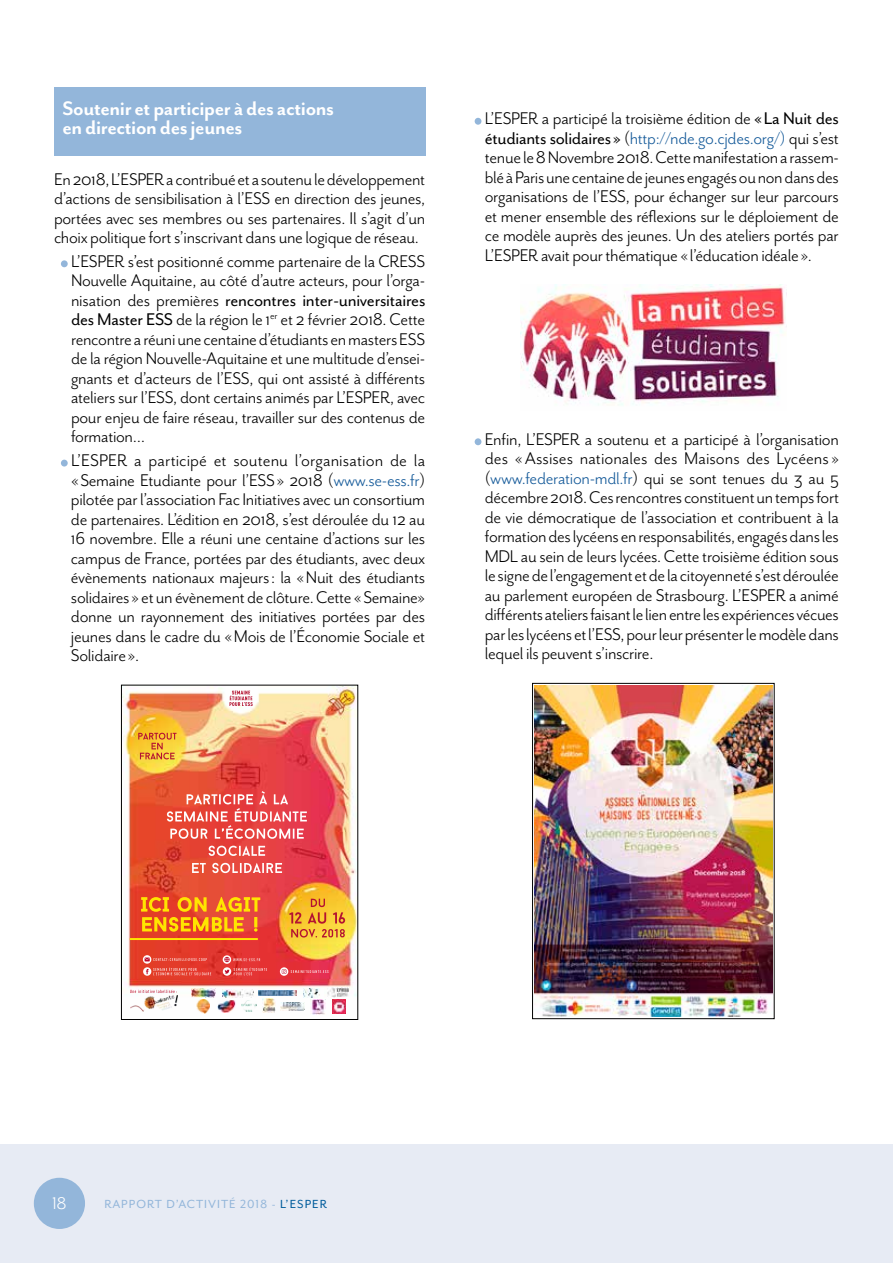
<style>
.page{position:relative;width:893px;height:1263px;background:#fff}
.page>*{position:absolute;margin:0;border:0;box-sizing:border-box;transform-origin:0 0}
.t1{font:700 22.5px/19.5px "Mr Eaves San OT";letter-spacing:-.015em;color:#fff}
.t2{font:19.5px/19.5px "Mr Eaves San OT";letter-spacing:-.015em;color:#000;text-align:justify}
.t3{font:19.5px "Mr Eaves San OT";color:#fff}
.t4{font:13.5px "Mr Eaves San OT";letter-spacing:.075em;color:#93b6da}
.s1{font-size:52.5px;color:#93b6da}
.s2{font-style:inherit}
.s3{color:#165b9a}
.s4{color:#005c9c}
</style>
<div class="page">
<div style="left:0;top:1144px;width:893px;height:119px;background:#e7ebf4"></div>
<div style="left:34px;top:1178px;width:51px;height:51px;background:#93b6da;border-radius:50%"></div>
<div style="left:54px;top:87px;width:371px;height:68px;background:#93b6da"></div>
<img style="left:123px;top:687px;width:233px;height:328px">
<img style="left:130px;top:995px;width:47px;height:16px">
<img style="left:217px;top:1000px;width:18px;height:12px">
<img style="left:281px;top:1002px;width:24px;height:8px">
<img style="left:303px;top:988px;width:21px;height:9px">
<img style="left:262px;top:999px;width:14px;height:13px">
<img style="left:259px;top:990px;width:37px;height:5px">
<img style="left:242px;top:1000px;width:14px;height:11px">
<img style="left:223px;top:990px;width:31px;height:7px">
<svg style="left:130px;top:990px;width:46px;height:3px"></svg>
<svg style="left:197px;top:1000px;width:13px;height:13px"></svg>
<img style="left:192px;top:988px;width:24px;height:9px">
<img style="left:311px;top:999px;width:14px;height:15px">
<img style="left:327px;top:988px;width:22px;height:9px">
<img style="left:332px;top:999px;width:14px;height:14px">
<div style="left:143px;top:967px;width:8px;height:9px;background:#fff;border-radius:50%"></div>
<svg style="left:146px;top:967px;width:65px;height:8px"></svg>
<svg style="left:280px;top:967px;width:8px;height:9px"></svg>
<svg style="left:282px;top:969px;width:46px;height:5px"></svg>
<svg style="left:223px;top:955px;width:8px;height:9px"></svg>
<svg style="left:224px;top:957px;width:43px;height:18px"></svg>
<svg style="left:143px;top:955px;width:8px;height:9px"></svg>
<svg style="left:145px;top:957px;width:62px;height:4px"></svg>
<svg style="left:229px;top:691px;width:24px;height:15px"></svg>
<svg style="left:138px;top:733px;width:39px;height:26px"></svg>
<svg style="left:192px;top:863px;width:90px;height:10px"></svg>
<svg style="left:209px;top:845px;width:56px;height:11px"></svg>
<svg style="left:167px;top:791px;width:140px;height:48px;background:#eb6966"></svg>
<svg style="left:289px;top:899px;width:56px;height:39px;background:#eaa633"></svg>
<svg style="left:141px;top:897px;width:119px;height:35px;background:#ee821e"></svg>
<hr style="left:130px;top:938px;width:128px;height:2px;background:#ffe500">
<img style="left:520px;top:285px;width:266px;height:121px">
<img style="left:534px;top:686px;width:238px;height:330px">
<div style="left:532px;top:683px;width:242px;height:336px;border:1px solid #000"></div>
<p class="t1" style="left:63px;top:98px;width:273px">Soutenir et participer à des actions en direction des jeunes</p>
<p class="t2" style="left:54px;top:169px;width:373px">En 2018, L’ESPER a contribué et a soutenu le développement d’actions de sensibilisation à l’ESS en direction des jeunes, portées avec ses membres ou ses partenaires. Il s’agit d’un choix politique fort s’inscrivant dans une logique de réseau.</p>
<p class="t2" style="left:71px;top:252px;width:356px;text-indent:-13px"><span class="s1">•</span>L’ESPER s’est positionné comme partenaire de la CRESS Nouvelle Aquitaine, au côté d’autre acteurs, pour l’orga&shy;nisation des premières <span class="s2">rencontres inter-universitaires des Master ESS</span> de la région le 1<sup>er</sup> et 2 février 2018. Cette rencontre a réuni une centaine d’étudiants en masters ESS de la région Nouvelle-Aquitaine et une multitude d’ensei&shy;gnants et d’acteurs de l’ESS, qui ont assisté à différents ateliers sur l’ESS, dont certains animés par L’ESPER, avec pour enjeu de faire réseau, travailler sur des contenus de formation…</p>
<p class="t2" style="left:71px;top:451px;width:356px;text-indent:-13px"><span class="s1">•</span>L’ESPER a participé et soutenu l’organisation de la «Semaine Etudiante pour l’ESS» 2018 (<span class="s3">www.se-ess.fr</span>) pilotée par l’association Fac Initiatives avec un consortium de partenaires. L’édition en 2018, s’est déroulée du 12 au 16 novembre. Elle a réuni une centaine d’actions sur les campus de France, portées par des étudiants, avec deux évènements nationaux majeurs: la «Nuit des étudiants solidaires» et un évènement de clôture. Cette «Semaine» donne un rayonnement des initiatives portées par des jeunes dans le cadre du «Mois de l’Économie Sociale et Solidaire».</p>
<p class="t2" style="left:485px;top:109px;width:356px;text-indent:-13px"><span class="s1">•</span>L’ESPER a participé la troisième édition de <span class="s2">«La Nuit des étudiants solidaires»</span> (<span class="s3">http://nde.go.cjdes.org/)</span> qui s’est tenue le 8 Novembre 2018. Cette manifestation a rassem&shy;blé à Paris une centaine de jeunes engagés ou non dans des organisations de l’ESS, pour échanger sur leur parcours et mener ensemble des réflexions sur le déploiement de ce modèle auprès des jeunes. Un des ateliers portés par L’ESPER avait pour thématique «l’éducation idéale».</p>
<p class="t2" style="left:485px;top:430px;width:356px;text-indent:-13px"><span class="s1">•</span>Enfin, L’ESPER a soutenu et a participé à l’organisation des «Assises nationales des Maisons des Lycéens» (<span class="s3">www.federation-mdl.fr</span>) qui se sont tenues du 3 au 5 décembre 2018. Ces rencontres constituent un temps fort de vie démocratique de l’association et contribuent à la formation des lycéens en responsabilités, engagés dans les MDL au sein de leurs lycées. Cette troisième édition sous le signe de l’engagement et de la citoyenneté s’est déroulée au parlement européen de Strasbourg. L’ESPER a animé différents ateliers faisant le lien entre les expériences vécues par les lycéens et l’ESS, pour leur présenter le modèle dans lequel ils peuvent s’inscrire.</p>
<p class="t3" style="left:52px;top:1192px;width:16px">18</p>
<p class="t4" style="left:105px;top:1197px;width:224px">RAPPORT D’ACTIVITÉ 2018 - <span class="s4">L’ESPER</span></p>
</div>
